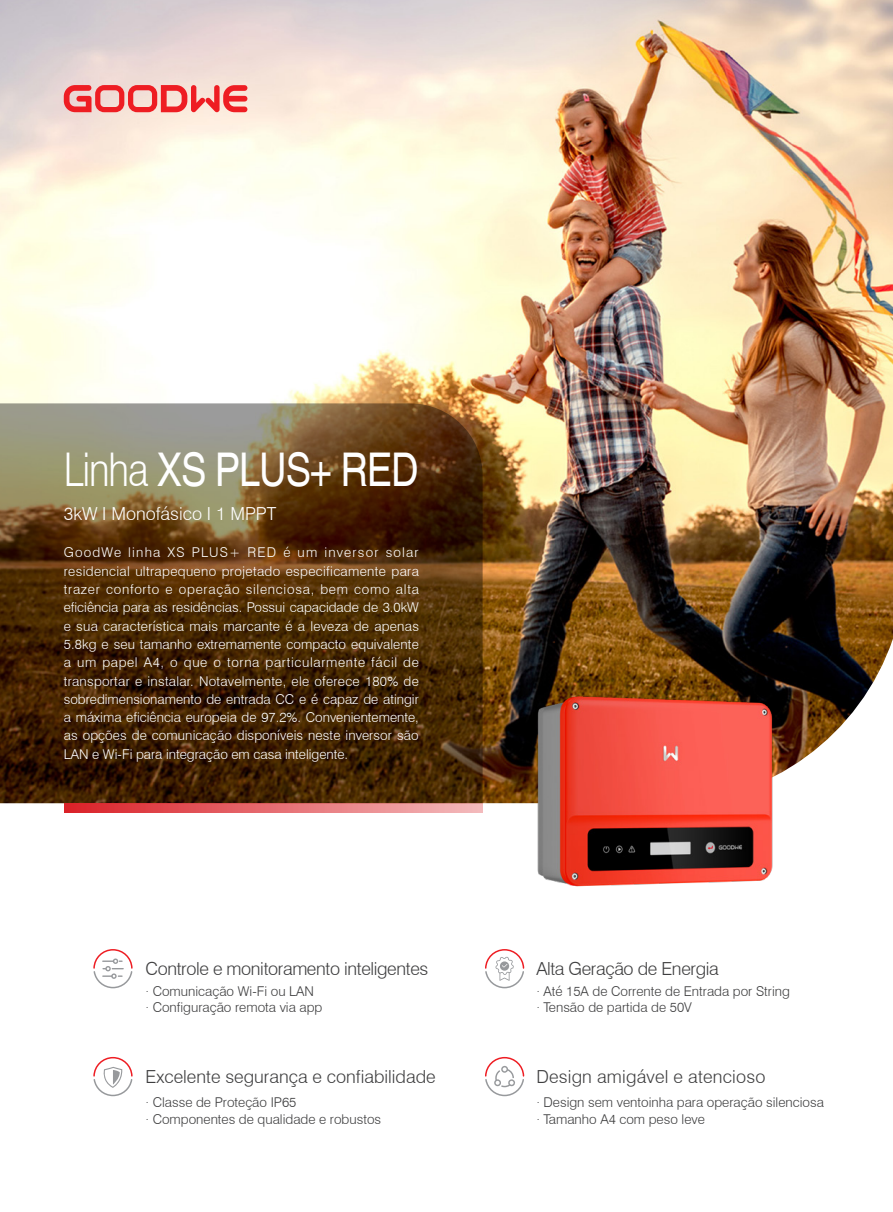
<style>
.page{position:relative;width:893px;height:1212px;background:#fff}
.page>*{position:absolute;margin:0;border:0;box-sizing:border-box;transform-origin:0 0}
.t1{font:46.5px "Helvetica";letter-spacing:-.03em;color:#fff;scale:.82 1}
.t2{font:300 18px "Swiss 721 BT";color:#3e3e3f}
.t3{font:300 18px "Swiss 721 BT";letter-spacing:-.02em;color:#3e3e3f}
.t4{font:300 18px "Swiss 721 BT";color:#fff}
.t5{font:300 13.5px/18.3px "Swiss 721 BT";color:#fff;text-align:justify}
.t6{font:300 13.5px "Swiss 721 BT";color:#3e3e3f}
.s1{font-family:"Swiss 721 BT";font-weight:300}
</style>
<div class="page">
<img style="left:0;top:0;width:893px;height:803px">
<svg style="left:0;top:403px;width:483px;height:400px;background:#573a19"></svg>
<svg style="left:64px;top:803px;width:419px;height:9px;background:#e46b6f"></svg>
<svg style="left:64px;top:85px;width:183px;height:27px;background:#f07c7a"></svg>
<svg style="left:93px;top:949px;width:40px;height:40px"></svg>
<svg style="left:93px;top:1056px;width:40px;height:41px"></svg>
<svg style="left:485px;top:949px;width:40px;height:40px"></svg>
<svg style="left:485px;top:1056px;width:40px;height:41px"></svg>
<img style="left:498px;top:663px;width:313px;height:224px">
<p class="t1" style="left:64px;top:443px;width:434px"><span class="s1">Linha</span> XS PLUS+ RED</p>
<p class="t4" style="left:64px;top:503px;width:214px">3kW I Monofásico I 1 MPPT</p>
<p class="t5" style="left:64px;top:543px;width:357px">GoodWe linha XS PLUS+ RED é um inversor solar residencial ultrapequeno projetado especificamente para trazer conforto e operação silenciosa, bem como alta eficiência para as residências. Possui capacidade de 3.0kW e sua característica mais marcante é a leveza de apenas 5.8kg e seu tamanho extremamente compacto equivalente a um papel A4, o que o torna particularmente fácil de transportar e instalar. Notavelmente, ele oferece 180% de sobredimensionamento de entrada CC e é capaz de atingir a máxima eficiência europeia de 97.2%. Convenientemente, as opções de comunicação disponíveis neste inversor são LAN e Wi-Fi para integração em casa inteligente.</p>
<p class="t3" style="left:146px;top:958px;width:284px">Controle e monitoramento inteligentes</p>
<p class="t6" style="left:146px;top:983px;width:170px">· Comunicação Wi-Fi ou LAN</p>
<p class="t6" style="left:146px;top:999px;width:178px">· Configuração remota via app</p>
<p class="t2" style="left:146px;top:1066px;width:292px">Excelente segurança e confiabilidade</p>
<p class="t6" style="left:146px;top:1094px;width:152px">· Classe de Proteção IP65</p>
<p class="t6" style="left:146px;top:1110px;width:237px">· Componentes de qualidade e robustos</p>
<p class="t3" style="left:536px;top:958px;width:184px">Alta Geração de Energia</p>
<p class="t6" style="left:536px;top:983px;width:255px">· Até 15A de Corrente de Entrada por String</p>
<p class="t6" style="left:536px;top:999px;width:157px">· Tensão de partida de 50V</p>
<p class="t2" style="left:536px;top:1066px;width:231px">Design amigável e atencioso</p>
<p class="t6" style="left:536px;top:1094px;width:289px">· Design sem ventoinha para operação silenciosa</p>
<p class="t6" style="left:536px;top:1110px;width:170px">· Tamanho A4 com peso leve</p>
</div>
